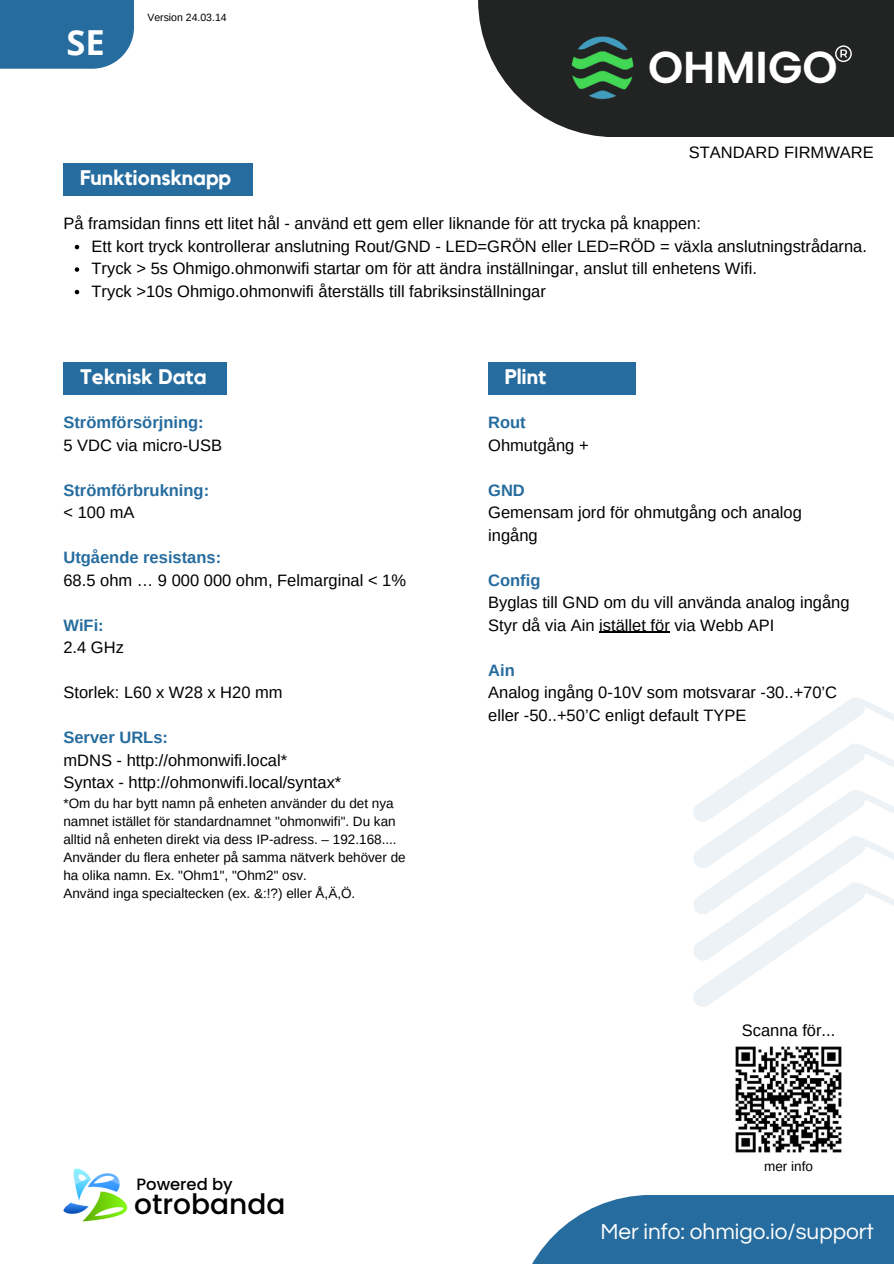
<style>
.page{position:relative;width:894px;height:1264px;background:#fff}
.page>*{position:absolute;margin:0;border:0;box-sizing:border-box;transform-origin:0 0}
.t1{font:600 44.7px "Poppins";color:#fff}
.t2{font:700 34.5px "Open Sans";color:#fff}
.t3{font:500 28.05px "Poppins";color:#000}
.t4{font:22.5px "Questrial";color:#fff}
.t5{font:700 21px "Kollektif";color:#fff}
.t6{font:16.5px/22.5px "Arimo";color:#000}
.t7{font:700 16.5px "Arimo";color:#266c9e}
.t8{font:500 16.35px "Poppins";color:#000}
.t9{font:13.5px/18px "Arimo";color:#000}
.t10{font:10.5px "Arimo";color:#000}
</style>
<div class="page">
<div style="left:478px;top:0;width:415px;height:137px;background:#222323"></div>
<div style="left:514px;top:1194px;width:379px;height:69px;background:#266c9e"></div>
<svg style="left:693px;top:697px;width:200px;height:309px"></svg>
<img style="left:571px;top:36px;width:63px;height:64px">
<svg style="left:835px;top:45px;width:16px;height:17px"></svg>
<img style="left:63px;top:1168px;width:65px;height:53px">
<div style="left:0;top:0;width:134px;height:69px;background:#266c9e"></div>
<div style="left:63px;top:163px;width:189px;height:33px;background:#266c9e"></div>
<div style="left:63px;top:362px;width:164px;height:33px;background:#266c9e"></div>
<div style="left:488px;top:362px;width:147px;height:33px;background:#266c9e"></div>
<img style="left:735px;top:1046px;width:107px;height:107px">
<svg style="left:75px;top:245px;width:4px;height:4px"></svg>
<svg style="left:75px;top:267px;width:4px;height:5px"></svg>
<svg style="left:75px;top:290px;width:4px;height:4px"></svg>
<hr style="left:599px;top:631px;width:70px;height:2px;background:#000">
<p class="t2" style="left:67px;top:19px;width:40px">SE</p>
<p class="t10" style="left:147px;top:12px;width:81px">Version 24.03.14</p>
<p class="t5" style="left:80px;top:168px;width:152px">Funktionsknapp</p>
<p class="t1" style="left:648px;top:36px;width:191px">OHMIGO</p>
<p class="t6" style="left:688px;top:141px;width:187px">STANDARD FIRMWARE</p>
<p class="t6" style="left:63px;top:212px;width:638px">På framsidan finns ett litet hål - använd ett gem eller liknande för att trycka på knappen:</p>
<p class="t6" style="left:91px;top:234px;width:776px">Ett kort tryck kontrollerar anslutning Rout/GND - LED=GRÖN eller LED=RÖD = växla anslutningstrådarna.</p>
<p class="t6" style="left:91px;top:257px;width:666px">Tryck &gt; 5s Ohmigo.ohmonwifi startar om för att ändra inställningar, anslut till enhetens Wifi.</p>
<h4 class="t6" style="left:91px;top:279px;width:456px">Tryck &gt;10s Ohmigo.ohmonwifi återställs till fabriksinställningar</h4>
<p class="t5" style="left:80px;top:367px;width:128px">Teknisk Data</p>
<p class="t5" style="left:504px;top:367px;width:43px">Plint</p>
<p class="t7" style="left:63px;top:413px;width:142px">Strömförsörjning:</p>
<p class="t6" style="left:63px;top:433px;width:160px">5 VDC via micro-USB</p>
<p class="t7" style="left:63px;top:480px;width:147px">Strömförbrukning:</p>
<p class="t6" style="left:63px;top:501px;width:73px">&lt; 100 mA</p>
<p class="t7" style="left:63px;top:548px;width:159px">Utgående resistans:</p>
<p class="t6" style="left:63px;top:568px;width:344px">68.5 ohm … 9 000 000 ohm, Felmarginal &lt; 1%</p>
<p class="t7" style="left:63px;top:615px;width:42px">WiFi:</p>
<p class="t6" style="left:63px;top:636px;width:62px">2.4 GHz</p>
<p class="t6" style="left:63px;top:681px;width:221px">Storlek: L60 x W28 x H20 mm</p>
<p class="t7" style="left:63px;top:728px;width:106px">Server URLs:</p>
<p class="t6" style="left:63px;top:748px;width:225px">mDNS - http://ohmonwifi.local*</p>
<p class="t6" style="left:63px;top:771px;width:279px">Syntax - http://ohmonwifi.local/syntax*</p>
<p class="t9" style="left:63px;top:794px;width:334px">*Om du har bytt namn på enheten använder du det nya namnet istället för standardnamnet "ohmonwifi". Du kan alltid nå enheten direkt via dess IP-adress. – 192.168....</p>
<p class="t9" style="left:63px;top:848px;width:344px">Använder du flera enheter på samma nätverk behöver de ha olika namn. Ex. "Ohm1", "Ohm2" osv.</p>
<h3 class="t9" style="left:63px;top:884px;width:293px">Använd inga specialtecken (ex. &amp;:!?) eller Å,Ä,Ö.</h3>
<h4 class="t7" style="left:488px;top:413px;width:39px">Rout</h4>
<p class="t6" style="left:488px;top:433px;width:102px">Ohmutgång +</p>
<p class="t7" style="left:488px;top:480px;width:38px">GND</p>
<p class="t6" style="left:488px;top:501px;width:315px">Gemensam jord för ohmutgång och analog ingång</p>
<p class="t7" style="left:488px;top:570px;width:54px">Config</p>
<p class="t6" style="left:488px;top:591px;width:363px">Byglas till GND om du vill använda analog ingång</p>
<p class="t6" style="left:488px;top:613px;width:287px">Styr då via Ain istället för via Webb API</p>
<p class="t7" style="left:488px;top:660px;width:28px">Ain</p>
<p class="t6" style="left:488px;top:681px;width:350px">Analog ingång 0-10V som motsvarar -30..+70’C eller -50..+50’C enligt default TYPE</p>
<p class="t6" style="left:741px;top:1018px;width:95px">Scanna för...</p>
<h4 class="t8" style="left:136px;top:1173px;width:98px">Powered by</h4>
<p class="t3" style="left:134px;top:1184px;width:153px">otrobanda</p>
<p class="t9" style="left:764px;top:1157px;width:50px">mer info</p>
<h6 class="t4" style="left:600px;top:1220px;width:275px">Mer info: ohmigo.io/support</h6>
</div>
